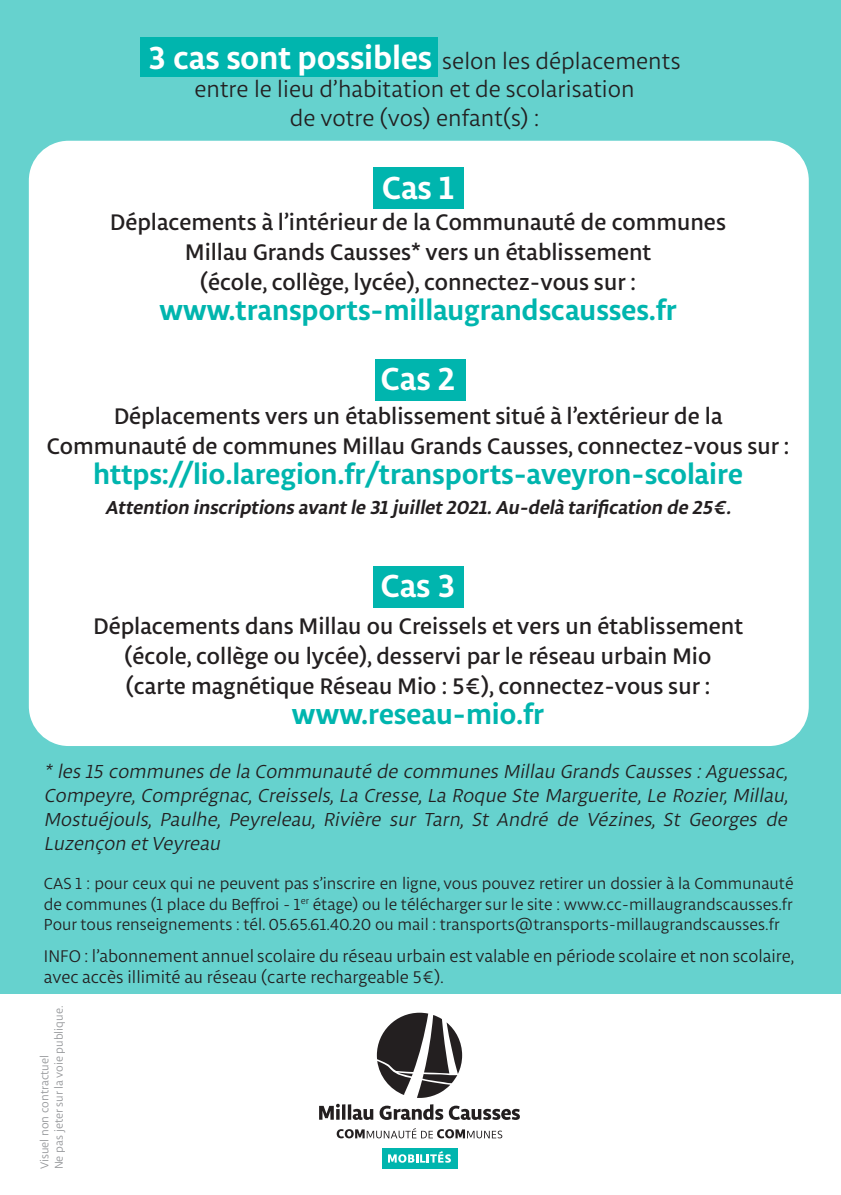
<style>
.page{position:relative;width:841px;height:1195px;background:#fff}
.page>*{position:absolute;margin:0;border:0;box-sizing:border-box;transform-origin:0 0}
.t1{font:700 34px "Libertad";letter-spacing:.005em;color:#fff}
.t2{font:700 30px "Libertad";color:#00b5ae}
.t3{font:500 24px/30px "Libertad";color:#231f20;text-align:center}
.t4{font:24px/28.8px "Libertad";color:#231f20;text-align:center}
.t5{font:italic 20px/24px "Libertad";color:#231f20;text-align:justify}
.t6{font:italic 700 20px "Libertad";color:#231f20}
.t7{font:18px/21.6px "Libertad";color:#231f20}
.t8{font:17px/20.4px "Libertad";color:#231f20;text-align:justify}
.t9{font:12px/14.4px "Libertad";color:#939598}
.s1{font-weight:700;font-size:34px;color:#fff}
</style>
<div class="page">
<div style="left:0;top:0;width:841px;height:1190px;background:#66d2ce"></div>
<div style="left:0;top:994px;width:841px;height:201px;background:#fff"></div>
<svg style="left:319px;top:1104px;width:21px;height:16px"></svg>
<hr style="left:342px;top:1104px;width:3px;height:16px;background:#231f20">
<hr style="left:348px;top:1104px;width:3px;height:16px;background:#231f20">
<svg style="left:337px;top:1128px;width:165px;height:10px"></svg>
<svg style="left:352px;top:1013px;width:168px;height:107px"></svg>
<div style="left:382px;top:1148px;width:75px;height:21px;background:#00b5ae"></div>
<svg style="left:388px;top:1151px;width:63px;height:12px"></svg>
<div style="left:141px;top:37px;width:297px;height:39px;background:#00b5ae"></div>
<div style="left:29px;top:141px;width:779px;height:605px;background:#fff;border-radius:40px"></div>
<div style="left:373px;top:168px;width:91px;height:41px;background:#00b5ae"></div>
<div style="left:375px;top:359px;width:90px;height:41px;background:#00b5ae"></div>
<div style="left:373px;top:566px;width:91px;height:41px;background:#00b5ae"></div>
<p class="t4" style="left:149px;top:46px;width:533px"><span class="s1">3 cas sont possibles</span> selon les déplacements entre le lieu d’habitation et de scolarisation<br>de votre (vos) enfant(s) :</p>
<h1 class="t1" style="left:382px;top:165px;width:73px">Cas 1</h1>
<p class="t3" style="left:110px;top:206px;width:617px">Déplacements à l’intérieur de la Communauté de communes<br>Millau Grands Causses* vers un établissement<br>(école, collège, lycée), connectez-vous sur :</p>
<p class="t2" style="left:159px;top:290px;width:519px">www.transports-millaugrandscausses.fr</p>
<h1 class="t1" style="left:381px;top:356px;width:76px">Cas 2</h1>
<p class="t3" style="left:47px;top:400px;width:744px">Déplacements vers un établissement situé à l’extérieur de la<br>Communauté de communes Millau Grands Causses, connectez-vous sur :</p>
<p class="t2" style="left:93px;top:454px;width:651px">https://lio.laregion.fr/transports-aveyron-scolaire</p>
<p class="t6" style="left:105px;top:494px;width:631px">Attention inscriptions avantle 31 juillet2021.Au-delàtarification de 25€.</p>
<h1 class="t1" style="left:381px;top:563px;width:76px">Cas 3</h1>
<p class="t3" style="left:93px;top:610px;width:651px">Déplacements dans Millau ou Creissels et vers un établissement (école, collège ou lycée), desservi par le réseau urbain Mio (carte magnétique Réseau Mio : 5€), connectez-vous sur :</p>
<p class="t2" style="left:292px;top:694px;width:253px">www.reseau-mio.fr</p>
<p class="t5" style="left:44px;top:759px;width:749px">* les 15 communes de la Communauté de communes Millau Grands Causses :Aguessac, Compeyre,Comprégnac,Creissels,La Cresse,La Roque Ste Marguerite,Le Rozier,Millau, Mostuéjouls, Paulhe, Peyreleau, Rivière sur Tarn, St André de Vézines, St Georges de Luzençon etVeyreau</p>
<p class="t8" style="left:44px;top:873px;width:751px">CAS 1 : pour ceux qui ne peuvent pas s’inscrire en ligne, vous pouvez retirer un dossier à la Communauté de communes (1 place du Beffroi - 1<sup>er</sup> étage) ou le télécharger sur le site : www.cc-millaugrandscausses.fr Pour tous renseignements : tél. 05.65.61.40.20 ou mail : transports@transports-millaugrandscausses.fr</p>
<p class="t7" style="left:44px;top:945px;width:752px">INFO : l’abonnement annuel scolaire du réseau urbain est valable en période scolaire et non scolaire, avec accès illimité au réseau (carte rechargeable 5€).</p>
<p class="t9" style="left:37px;top:1169px;width:165px;rotate:-90deg">Visuel non contractuel<br>Ne pas jeter sur la voie publique.</p>
</div>
